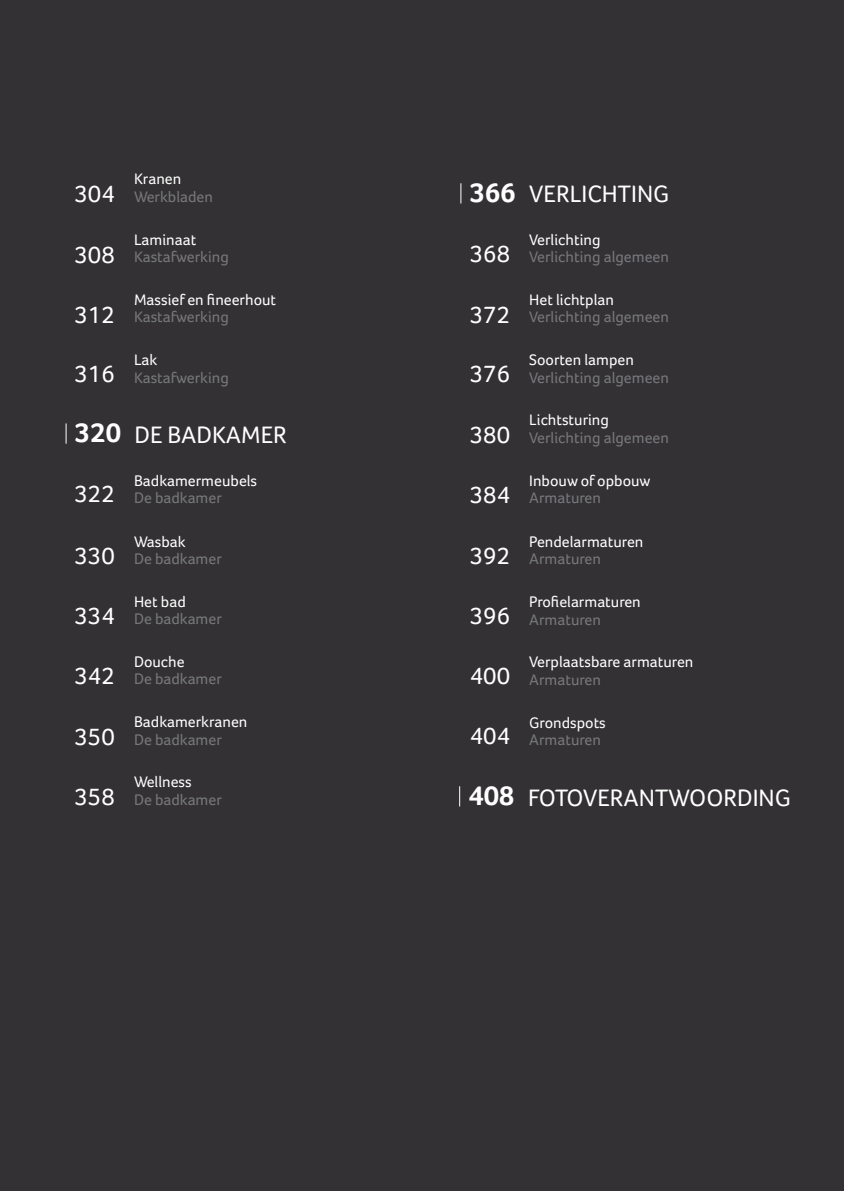
<style>
.page{position:relative;width:844px;height:1191px;background:#fff}
.page>*{position:absolute;margin:0;border:0;box-sizing:border-box;transform-origin:0 0}
.t1{font:24.5px "Foco";color:#fff}
.t2{font:15.75px "Foco";color:#77787b}
.t3{font:15.75px "Foco";color:#fff}
.s1{font-weight:700;font-size:28px}
</style>
<div class="page">
<div style="left:0;top:0;width:843px;height:1191px;background:#333133"></div>
<svg style="left:66px;top:423px;width:1px;height:21px"></svg>
<svg style="left:460px;top:183px;width:1px;height:20px"></svg>
<svg style="left:459px;top:786px;width:1px;height:20px"></svg>
<h1 class="t1" style="left:74px;top:180px;width:42px">304</h1>
<h1 class="t1" style="left:74px;top:240px;width:42px">308</h1>
<h1 class="t1" style="left:74px;top:300px;width:42px">312</h1>
<h1 class="t1" style="left:74px;top:360px;width:42px">316</h1>
<p class="t3" style="left:134px;top:170px;width:49px">Kranen</p>
<p class="t2" style="left:134px;top:187px;width:80px">Werkbladen</p>
<p class="t3" style="left:134px;top:230px;width:64px">Laminaat</p>
<p class="t2" style="left:134px;top:248px;width:96px">Kastafwerking</p>
<p class="t3" style="left:134px;top:290px;width:144px">Massief en fineerhout</p>
<p class="t2" style="left:134px;top:308px;width:96px">Kastafwerking</p>
<p class="t3" style="left:134px;top:351px;width:25px">Lak</p>
<p class="t2" style="left:134px;top:368px;width:96px">Kastafwerking</p>
<h1 class="t1" style="left:75px;top:420px;width:213px"><span class="s1">320</span> DE BADKAMER</h1>
<h1 class="t1" style="left:74px;top:480px;width:42px">322</h1>
<h1 class="t1" style="left:74px;top:541px;width:42px">330</h1>
<h1 class="t1" style="left:74px;top:601px;width:42px">334</h1>
<h1 class="t1" style="left:74px;top:662px;width:42px">342</h1>
<h1 class="t1" style="left:74px;top:722px;width:42px">350</h1>
<h1 class="t1" style="left:74px;top:782px;width:42px">358</h1>
<p class="t3" style="left:134px;top:471px;width:125px">Badkamermeubels</p>
<p class="t2" style="left:134px;top:488px;width:89px">De badkamer</p>
<p class="t3" style="left:134px;top:532px;width:53px">Wasbak</p>
<p class="t2" style="left:134px;top:550px;width:89px">De badkamer</p>
<p class="t3" style="left:134px;top:592px;width:53px">Het bad</p>
<p class="t2" style="left:134px;top:610px;width:89px">De badkamer</p>
<p class="t3" style="left:134px;top:652px;width:52px">Douche</p>
<p class="t2" style="left:134px;top:670px;width:89px">De badkamer</p>
<p class="t3" style="left:134px;top:712px;width:115px">Badkamerkranen</p>
<p class="t2" style="left:134px;top:730px;width:89px">De badkamer</p>
<p class="t3" style="left:134px;top:773px;width:59px">Wellness</p>
<p class="t2" style="left:134px;top:790px;width:89px">De badkamer</p>
<h1 class="t1" style="left:469px;top:180px;width:201px"><span class="s1">366</span> VERLICHTING</h1>
<h1 class="t1" style="left:469px;top:240px;width:42px">368</h1>
<h1 class="t1" style="left:469px;top:301px;width:42px">372</h1>
<h1 class="t1" style="left:469px;top:360px;width:42px">376</h1>
<h1 class="t1" style="left:469px;top:420px;width:42px">380</h1>
<h1 class="t1" style="left:469px;top:480px;width:42px">384</h1>
<h1 class="t1" style="left:469px;top:542px;width:42px">392</h1>
<h1 class="t1" style="left:469px;top:601px;width:42px">396</h1>
<h1 class="t1" style="left:469px;top:661px;width:42px">400</h1>
<h1 class="t1" style="left:469px;top:722px;width:42px">404</h1>
<p class="t3" style="left:529px;top:230px;width:73px">Verlichting</p>
<p class="t2" style="left:529px;top:248px;width:141px">Verlichting algemeen</p>
<p class="t3" style="left:529px;top:290px;width:86px">Het lichtplan</p>
<p class="t2" style="left:529px;top:308px;width:141px">Verlichting algemeen</p>
<p class="t3" style="left:529px;top:351px;width:106px">Soorten lampen</p>
<p class="t2" style="left:529px;top:368px;width:141px">Verlichting algemeen</p>
<p class="t3" style="left:529px;top:411px;width:81px">Lichtsturing</p>
<p class="t2" style="left:529px;top:428px;width:141px">Verlichting algemeen</p>
<p class="t3" style="left:529px;top:471px;width:123px">Inbouw of opbouw</p>
<p class="t2" style="left:529px;top:489px;width:73px">Armaturen</p>
<p class="t3" style="left:529px;top:532px;width:116px">Pendelarmaturen</p>
<p class="t2" style="left:529px;top:550px;width:73px">Armaturen</p>
<p class="t3" style="left:529px;top:592px;width:113px">Profielarmaturen</p>
<p class="t2" style="left:529px;top:610px;width:73px">Armaturen</p>
<p class="t3" style="left:529px;top:653px;width:165px">Verplaatsbare armaturen</p>
<p class="t2" style="left:529px;top:670px;width:73px">Armaturen</p>
<p class="t3" style="left:529px;top:713px;width:78px">Grondspots</p>
<p class="t2" style="left:529px;top:730px;width:73px">Armaturen</p>
<h1 class="t1" style="left:468px;top:783px;width:323px"><span class="s1">408</span> FOTOVERANTWOORDING</h1>
</div>
